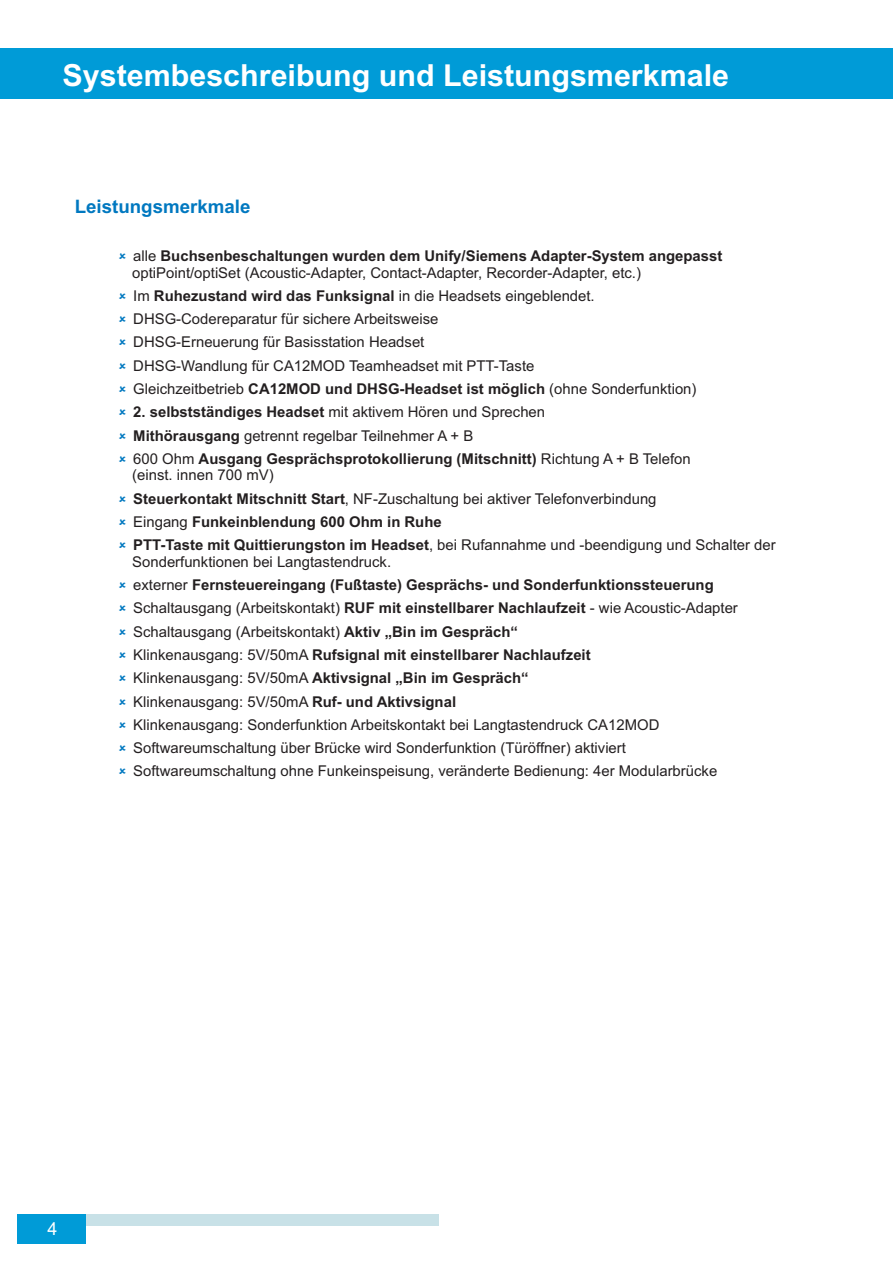
<style>
.page{position:relative;width:893px;height:1263px;background:#fff}
.page>*{position:absolute;margin:0;border:0;box-sizing:border-box;transform-origin:0 0}
.t1{font:700 30.45px "Arial";color:#fff}
.t2{font:700 18.75px "Arial";color:#0078c0}
.t3{font:17.85px "Arial";color:#fff}
.t4{font:14.85px/23.2px "Arial";color:#231f20}
.t5{font:700 14.85px/23.2px "Arial";color:#231f20}
.s1{font-weight:700}
.s2{font-weight:400}
</style>
<div class="page">
<div style="left:0;top:48px;width:893px;height:51px;background:#009bd7"></div>
<div style="left:18px;top:1214px;width:420px;height:11px;background:#c8e1e7"></div>
<div style="left:18px;top:1214px;width:68px;height:29px;background:#009bd7"></div>
<h1 class="t1" style="left:63px;top:63px;width:668px">Systembeschreibung und Leistungsmerkmale</h1>
<p class="t2" style="left:75px;top:200px;width:177px">Leistungsmerkmale</p>
<p class="t4" style="left:132px;top:249px;width:592px;line-height:16.6px">alle <span class="s1">Buchsenbeschaltungen wurden dem Unify/Siemens Adapter-System angepasst </span>optiPoint/optiSet (Acoustic-Adapter, Contact-Adapter, Recorder-Adapter, etc.)</p>
<p class="t4" style="left:133px;top:309px;width:565px">DHSG-Codereparatur für sichere Arbeitsweise<br>DHSG-Erneuerung für Basisstation Headset<br>DHSG-Wandlung für CA12MOD Teamheadset mit PTT-Taste<br>Gleichzeitbetrieb <span class="s1">CA12MOD und DHSG-Headset ist möglich</span> (ohne Sonderfunktion)</p>
<p class="t5" style="left:133px;top:402px;width:559px">2. selbstständiges Headset <span class="s2">mit aktivem Hören und Sprechen<br></span>Mithörausgang <span class="s2">getrennt regelbar Teilnehmer A + B<br>600 Ohm</span> Ausgang Gesprächsprotokollierung (Mitschnitt) <span class="s2">Richtung A + B Telefon</span></p>
<p class="t4" style="left:132px;top:465px;width:526px">(einst. innen 700 mV)<br><span class="s1">Steuerkontakt Mitschnitt Start</span>, NF-Zuschaltung bei aktiver Telefonverbindung<br>Eingang <span class="s1">Funkeinblendung 600 Ohm in Ruhe</span></p>
<p class="t4" style="left:133px;top:285px;width:463px">Im <span class="s1">Ruhezustand wird das Funksignal</span> in die Headsets eingeblendet.</p>
<p class="t4" style="left:132px;top:538px;width:645px;line-height:16.6px"><span class="s1">PTT-Taste mit Quittierungston im Headset</span>, bei Rufannahme und -beendigung und Schalter der<br>Sonderfunktionen bei Langtastendruck.</p>
<p class="t4" style="left:133px;top:575px;width:606px">externer <span class="s1">Fernsteuereingang (Fußtaste) Gesprächs- und Sonderfunktionssteuerung </span>Schaltausgang (Arbeitskontakt) <span class="s1">RUF mit einstellbarer Nachlaufzeit</span> - wie Acoustic-Adapter Schaltausgang (Arbeitskontakt) <span class="s1">Aktiv „Bin im Gespräch“<br></span>Klinkenausgang: 5V/50mA <span class="s1">Rufsignal mit einstellbarer Nachlaufzeit<br></span>Klinkenausgang: 5V/50mA <span class="s1">Aktivsignal „Bin im Gespräch“<br></span>Klinkenausgang: 5V/50mA <span class="s1">Ruf- und Aktivsignal<br></span>Klinkenausgang: Sonderfunktion Arbeitskontakt bei Langtastendruck CA12MOD Softwareumschaltung über Brücke wird Sonderfunktion (Türöffner) aktiviert Softwareumschaltung ohne Funkeinspeisung, veränderte Bedienung: 4er Modularbrücke</p>
<p class="t3" style="left:48px;top:1222px;width:11px">4</p>
</div>
